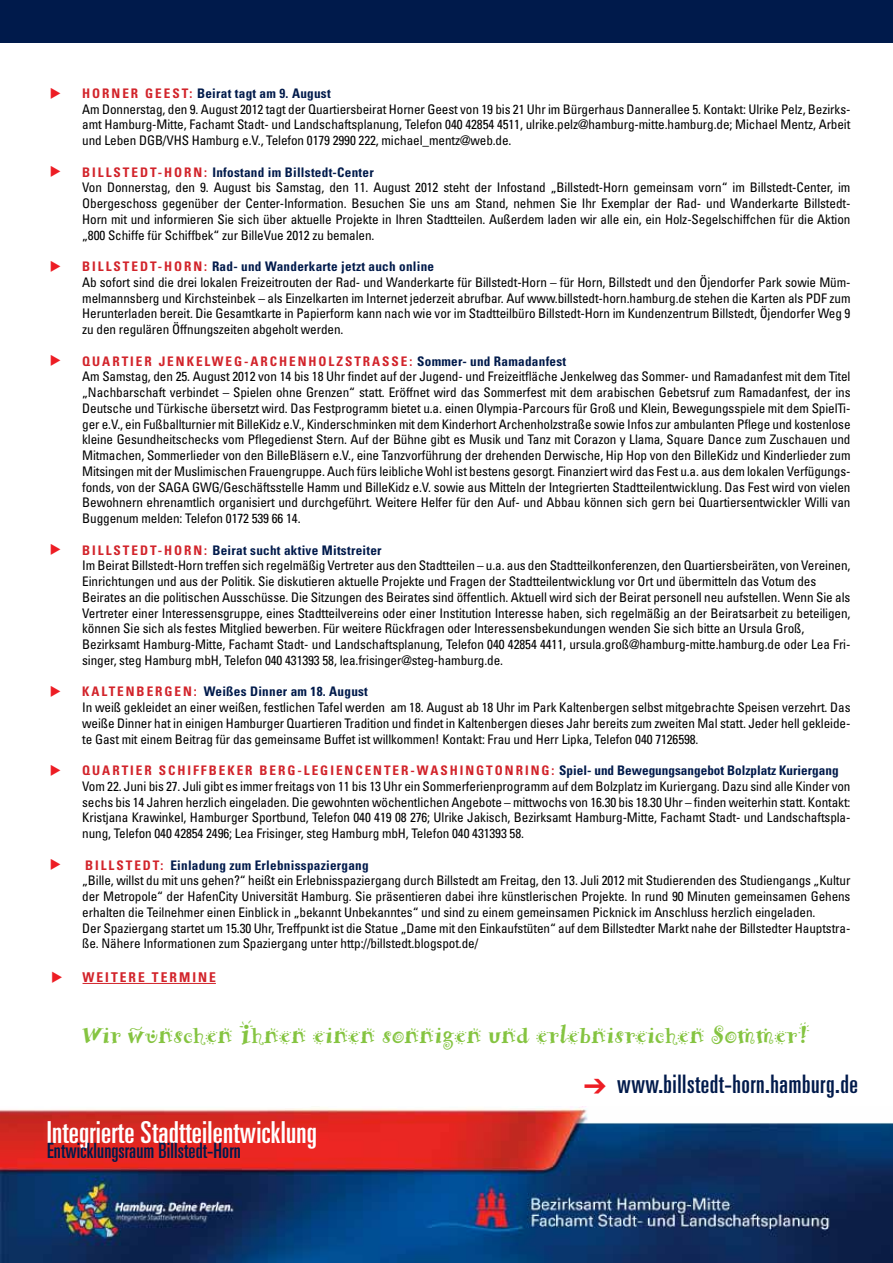
<style>
.page{position:relative;width:893px;height:1263px;background:#fff}
.page>*{position:absolute;margin:0;border:0;box-sizing:border-box;transform-origin:0 0}
.t1{font:ultra-condensed 30.3px "Univers";letter-spacing:.01em;color:#fff}
.t2{font:25.5px "Remedy Double";letter-spacing:-.01em;color:#85c441}
.t3{font:ultra-condensed 25.5px "Univers";letter-spacing:.02em;color:#001a4b}
.t4{font:ultra-condensed 21px "Univers";letter-spacing:.005em;color:#001a4b}
.t5{font:700 condensed 13.5px "Univers";letter-spacing:.15em;color:#d2232a}
.t6{font:condensed 13.2px/15.8px "Univers";letter-spacing:-.01em;color:#000}
.t7{font:700 condensed 13.2px "Univers";letter-spacing:.15em;color:#d2232a}
.s1{font-weight:700;color:#d2232a}
.s2{font-weight:700;color:#001a4b}
.s3{color:#ed1d24}
</style>
<div class="page">
<div style="left:0;top:0;width:893px;height:43px;background:#001a4b"></div>
<img style="left:0;top:1107px;width:893px;height:156px">
<hr style="left:83px;top:983px;width:133px;height:1px;background:#d2232a">
<p class="t7" style="left:82px;top:85px;width:73px">HORNER GEEST</p>
<p class="t6" style="left:82px;top:85px;width:770px;text-indent:107px"><span class="s1">:</span> <span class="s2">Beirat tagt am 9. August<br></span>Am Donnerstag, den 9. August 2012 tagt der Quartiersbeirat Horner Geest von 19 bis 21 Uhr im Bürgerhaus Dannerallee 5. Kontakt: Ulrike Pelz, Bezirks&shy;amt Hamburg-Mitte, Fachamt Stadt- und Landschaftsplanung, Telefon 040 42854 4511, ulrike.pelz@hamburg-mitte.hamburg.de; Michael Mentz, Arbeit und Leben DG B/VHS Hamburg e.V., Telefon 0179 2990 222, michael_mentz@web.de.</p>
<p class="t7" style="left:82px;top:164px;width:19px">BILLSTE</p>
<p class="t6" style="left:82px;top:164px;width:770px;text-indent:58px"><span class="s1">DT-HOR N:</span> <span class="s2">Infostand im Billstedt-Center<br></span>Von Donnerstag, den 9. August bis Samstag, den 11. August 2012 steht der I nfostand „Billstedt-Horn gemeinsam vorn“ im Billstedt-Center, im Obergeschoss gegenüber der Center-Information. Besuchen Sie uns am Stand, nehmen Sie I hr Exemplar der Rad- und Wanderkarte Billstedt-Horn mit und informieren Sie sich über aktuelle Projekte in I hren Stadtteilen. Außerdem laden wir alle ein, ein Holz-Segelschiffchen für die Aktion „800 Schiffe für Schiffbek“ zur BilleVue 2012 zu bemalen.</p>
<p class="t7" style="left:82px;top:258px;width:19px">BILLSTE</p>
<p class="t6" style="left:82px;top:258px;width:770px;text-indent:58px"><span class="s1">DT-HOR N:</span> <span class="s2">Rad- und Wanderkarte jetzt auch online<br></span>Ab sofort sind die drei lokalen Freizeitrouten der Rad- und Wanderkarte für Billstedt-Horn – für Horn, Billstedt und den Öjendorfer Park sowie Müm&shy;melmannsberg und Kirchsteinbek – als Einzelkarten im I nternet jederzeit abrufbar. Auf www.billstedt-horn.hamburg.de stehen die Karten als PDF zum Herunterladen bereit. Die Gesamtkarte in Papierform kann nach wie vor im Stadtteilbüro Billstedt-Horn im Kundenzentrum Billstedt, Öjendorfer Weg 9 zu den regulären Öffnungszeiten abgeholt werden.</p>
<p class="t7" style="left:82px;top:353px;width:39px">QUARTIER</p>
<p class="t7" style="left:159px;top:353px;width:48px">JENKELWEG</p>
<p class="t7" style="left:244px;top:353px;width:111px">-ARCHENHOLZSTR</p>
<p class="t7" style="left:372px;top:353px;width:20px">ASSE</p>
<p class="t6" style="left:82px;top:353px;width:770px;text-indent:327px"><span class="s1">:</span> <span class="s2">Sommer- und Ramadanfest<br></span>Am Samstag, den 25. August 2012 von 14 bis 18 Uhr findet auf der Jugend- und Freizeitfläche Jenkelweg das Sommer- und Ramadanfest mit dem Titel „Nachbarschaft verbindet – Spielen ohne Grenzen“ statt. Eröffnet wird das Sommerfest mit dem arabischen Gebetsruf zum Ramadanfest, der ins Deutsche und Türkische übersetzt wird. Das Festprogramm bietet u.a. einen Olympia-Parcours für Groß und Klein, Bewegungsspiele mit dem SpielTi&shy;ger e.V., ein Fußballturnier mit BilleKidz e.V., Kinderschminken mit dem Kinderhort Archenholzstraße sowie I nfos zur ambulanten Pflege und kostenlose kleine Gesundheitschecks vom Pflegedienst Stern. Auf der Bühne gibt es Musik und Tanz mit Corazon y Llama, Square Dance zum Zuschauen und Mitmachen, Sommerlieder von den BilleBläsern e.V., eine Tanzvorführung der drehenden Derwische, Hip Hop von den BilleKidz und Kinderlieder zum Mitsingen mit der Muslimischen Frauengruppe. Auch fürs leibliche Wohl ist bestens gesorgt. Finanziert wird das Fest u.a. aus dem lokalen Verfügungs&shy;fonds, von der SAGA</p>
<p class="t6" style="left:82px;top:479px;width:770px;text-align:justify;text-indent:138px">/Geschäftsstelle Hamm und BilleKidz e.V. sowie aus Mitteln der I ntegrierten Stadtteilentwicklung. Das Fest wird von vielen Bewohnern ehrenamtlich organisiert und durchgeführt. Weitere Helfer für den Auf- und Abbau können sich gern bei Quartiersentwickler Willi van Buggenum melden: Telefon 0172 539 66 14.</p>
<p class="t7" style="left:82px;top:542px;width:19px">BILLSTE</p>
<p class="t6" style="left:192px;top:479px;width:10px">GWG</p>
<p class="t6" style="left:82px;top:542px;width:770px;text-indent:58px"><span class="s1">DT-HOR N:</span> <span class="s2">Beirat sucht aktive Mitstreiter<br></span>I m Beirat Billstedt-Horn treffen sich regelmäßig Vertreter aus den Stadtteilen – u.a. aus den Stadtteilkonferenzen, den Quartiersbeiräten, von Vereinen, Einrichtungen und aus der Politik. Sie diskutieren aktuelle Projekte und Fragen der Stadtteilentwicklung vor Ort und übermitteln das Votum des Beirates an die politischen Ausschüsse. Die Sitzungen des Beirates sind öffentlich. Aktuell wird sich der Beirat personell neu aufstellen. Wenn Sie als Vertreter einer I nteressensgruppe, eines Stadtteilvereins oder einer I nstitution I nteresse haben, sich regelmäßig an der Beiratsarbeit zu beteiligen, können Sie sich als festes Mitglied bewerben. Für weitere Rückfragen oder I nteressensbekundungen wenden Sie sich bitte an Ursula Groß, Bezirksamt Hamburg-Mitte, Fachamt Stadt- und Landschaftsplanung, Telefon 040 42854 4411, ursula.groß@hamburg-mitte.hamburg.de oder Lea Fri&shy;singer, steg Hamburg mbH, Telefon 040 431393 58, lea.frisinger@steg-hamburg.de.</p>
<p class="t7" style="left:82px;top:684px;width:28px">KALTE</p>
<p class="t7" style="left:126px;top:684px;width:31px">NBERGE</p>
<p class="t6" style="left:82px;top:683px;width:770px;text-indent:101px"><span class="s1">N:</span> <span class="s2">Weißes Dinner am 18. August<br></span>In weiß gekleidet an einer weißen, festlichen Tafel werden am 18. August ab 18 Uhr im Park Kaltenbergen selbst mitgebrachte Speisen verzehrt. Das weiße Dinner hat in einigen Hamburger Quartieren Tradition und findet in Kaltenbergen dieses Jahr bereits zum zweiten Mal statt. Jeder hell gekleide&shy;te Gast mit einem Beitrag für das gemeinsame Buffet ist willkommen! Kontakt: Frau und Herr Lipka, Telefon 040 7126598.</p>
<p class="t7" style="left:82px;top:762px;width:39px">QUARTIER</p>
<p class="t7" style="left:159px;top:762px;width:120px">SCHI FFBEKER BERG</p>
<p class="t7" style="left:297px;top:762px;width:15px">-LEGIE</p>
<p class="t7" style="left:345px;top:762px;width:49px">NCENTER</p>
<p class="t6" style="left:82px;top:762px;width:770px;text-indent:328px"><span class="s1">- WAS HI NGT ONRI NG :</span> <span class="s2">Spiel- und Bewegungsangebot Bolzplatz Kuriergang </span>Vom 22. Juni bis 27. Juli gibt es immer freitags von 11 bis 13 Uhr ein Sommerferienprogramm auf dem Bolzplatz im Kuriergang. Dazu sind alle Kinder von sechs bis 14 Jahren herzlich eingeladen. Die gewohnten wöchentlichen Angebote – mittwochs von 16.30 bis 18.30 Uhr – finden weiterhin statt. Kontakt:<br>Kristjana Krawinkel, Hamburger Sportbund, Telefon 040 419 08 276; Ulrike Jakisch, Bezirksamt Hamburg-Mitte, Fachamt Stadt- und Landschaftspla&shy;nung, Telefon 040 42854 2496; Lea Frisinger, steg Hamburg mbH, Telefon 040 431393 58.</p>
<p class="t7" style="left:85px;top:857px;width:19px">BILLSTE</p>
<p class="t6" style="left:82px;top:857px;width:770px;text-indent:61px"><span class="s1">DT:</span> <span class="s2">Einladung zum Erlebnisspaziergang<br></span>„Bille, willst du mit uns gehen?“ heißt ein Erlebnisspaziergang durch Billstedt am Freitag, den 13. Juli 2012 mit Studierenden des Studiengangs „Kultur der Metropole“ der HafenCity Universität Hamburg. Sie präsentieren dabei ihre künstlerischen Projekte. I n rund 90 Minuten gemeinsamen Gehens erhalten die Teilnehmer einen Einblick in „bekannt Unbekanntes“ und sind zu einem gemeinsamen Picknick im Anschluss herzlich eingeladen.<br>Der Spaziergang startet um 15.30 Uhr, Treffpunkt ist die Statue „Dame mit den Einkaufstüten“ auf dem Billstedter Markt nahe der Billstedter Hauptstra&shy;ße. Nähere I nformationen zum Spaziergang unter http://billstedt.blogspot.de/</p>
<p class="t5" style="left:51px;top:969px;width:166px"><span class="s3">◆</span> Weitere Term in e</p>
<h2 class="t2" style="left:82px;top:1019px;width:729px">Wir wünschen Ihnen einen sonnigen und erlebnisreichen Sommer!</h2>
<h1 class="t1" style="left:47px;top:1115px;width:272px">Integrierte Stadtteilentwicklung</h1>
<h3 class="t4" style="left:47px;top:1138px;width:195px">Entwicklungsraum Billstedt-Horn</h3>
<h2 class="t3" style="left:584px;top:1070px;width:276px"><span class="s3">➔</span> www.billstedt-horn.hamburg.de</h2>
</div>
